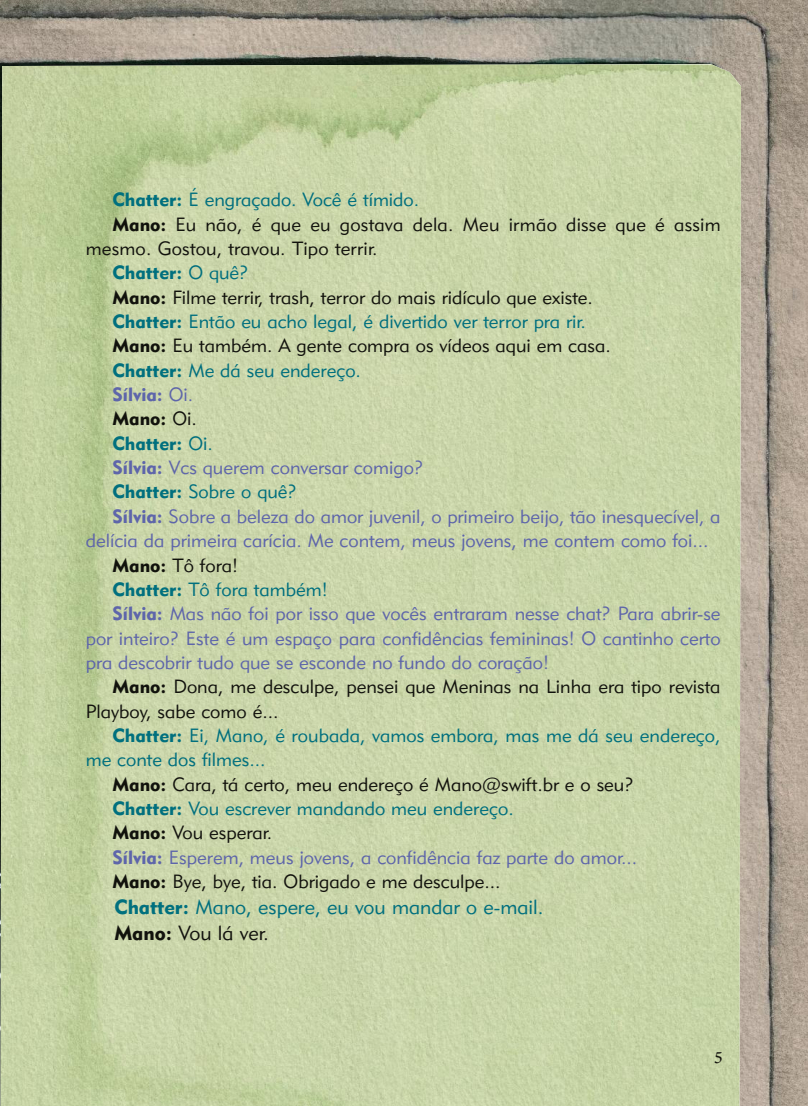
<style>
.page{position:relative;width:808px;height:1106px;background:#fff}
.page>*{position:absolute;margin:0;border:0;box-sizing:border-box;transform-origin:0 0}
.t1{font:25.5px "Poetica Roman Small Caps";color:#12120d}
.t2{font:20.25px/26.1px "Geometric 415 BT Lite A";color:#006f7e}
.t3{font:18.9px/24.3px "Geometric 415 BT Lite A";color:#12120d}
.t4{font:18.9px "Geometric 415 BT Lite A";color:#5e65aa}
.t5{font:18.9px "Geometric 415 BT Lite A";color:#006f7e}
.t6{font:18.9px/24.3px "Geometric 415 BT Black A";color:#006f7e}
.s1{font-family:"Geometric 415 BT Black A"}
.s2{font-family:"Geometric 415 BT Lite A"}
.s3{font-family:"Geometric 415 BT Black A";color:#006f7e}
.s4{color:#006f7e}
.s5{color:#5e65aa}
.s6{font-family:"Geometric 415 BT Lite A";color:#5e65aa}
.s7{color:#12120d}
.s8{font-family:"Geometric 415 BT Lite A";color:#12120d}
.s9{font-family:"Geometric 415 BT Black A";color:#12120d}
</style>
<div class="page">
<img style="left:0;top:0;width:808px;height:1106px">
<img style="left:1px;top:64px;width:740px;height:1042px">
<p class="t5" style="left:113px;top:193px;width:308px"><span class="s1">Chatter:</span> É engraçado. Você é tímido.</p>
<p class="t3" style="left:113px;top:214px;width:610px"><span class="s1">Mano:</span> Eu não, é que eu gostava dela. Meu irmão disse que é assim</p>
<p class="t3" style="left:86px;top:238px;width:293px">mesmo. Gostou, travou. Tipo terrir.</p>
<p class="t6" style="left:113px;top:262px;width:137px">Chatter: <span class="s2">O quê?</span></p>
<p class="t3" style="left:113px;top:287px;width:500px"><span class="s1">Mano:</span> Filme terrir, trash, terror do mais ridículo que existe.<br><span class="s3">Chatter:</span> <span class="s4">Então eu acho legal, é divertido ver terror pra rir.<br></span><span class="s1">Mano:</span> Eu também. A gente compra os vídeos aqui em casa.<br><span class="s3">Chatter:</span> <span class="s4">Me dá seu endereço.</span></p>
<p class="t6" style="left:113px;top:384px;width:102px"><span class="s5">Sílvia:</span> <span class="s6">Oi.<br></span><span class="s7">Mano:</span> <span class="s8">Oi.<br></span>Chatter: <span class="s2">Oi.</span></p>
<p class="t4" style="left:113px;top:460px;width:312px"><span class="s1">Sílvia:</span> Vcs querem conversar comigo?</p>
<p class="t5" style="left:113px;top:485px;width:186px"><span class="s1">Chatter:</span> Sobre o quê?</p>
<p class="t4" style="left:113px;top:509px;width:609px"><span class="s1">Sílvia:</span> Sobre a beleza do amor juvenil, o primeiro beijo, tão inesquecível, a</p>
<p class="t4" style="left:86px;top:533px;width:624px">delícia da primeira carícia. Me contem, meus jovens, me contem como foi...</p>
<p class="t3" style="left:113px;top:554px;width:127px"><span class="s1">Mano:</span> Tô fora!</p>
<p class="t5" style="left:113px;top:582px;width:217px"><span class="s1">Chatter:</span> Tô fora também!</p>
<p class="t4" style="left:113px;top:606px;width:609px"><span class="s1">Sílvia:</span> Mas não foi por isso que vocês entraram nesse chat? Para abrir-se</p>
<p class="t4" style="left:86px;top:631px;width:636px">por inteiro? Este é um espaço para confidências femininas! O cantinho certo</p>
<p class="t4" style="left:86px;top:655px;width:465px">pra descobrir tudo que se esconde no fundo do coração!</p>
<p class="t3" style="left:113px;top:676px;width:609px"><span class="s1">Mano:</span> Dona, me desculpe, pensei que Meninas na Linha era tipo revista</p>
<p class="t3" style="left:86px;top:700px;width:194px">Playboy, sabe como é...</p>
<p class="t5" style="left:113px;top:728px;width:609px"><span class="s1">Chatter:</span> Ei, Mano, é roubada, vamos embora, mas me dá seu endereço,</p>
<p class="t5" style="left:86px;top:752px;width:181px">me conte dos filmes...</p>
<p class="t3" style="left:113px;top:773px;width:522px"><span class="s1">Mano:</span> Cara, tá certo, meu endereço é Mano@swift.br e o seu?</p>
<p class="t5" style="left:113px;top:801px;width:403px"><span class="s1">Chatter:</span> Vou escrever mandando meu endereço.</p>
<p class="t3" style="left:113px;top:822px;width:161px"><span class="s1">Mano:</span> Vou esperar.</p>
<p class="t4" style="left:113px;top:850px;width:526px"><span class="s1">Sílvia:</span> Esperem, meus jovens, a confidência faz parte do amor...</p>
<p class="t3" style="left:113px;top:871px;width:390px"><span class="s1">Mano:</span> Bye, bye, tia. Obrigado e me desculpe...</p>
<p class="t2" style="left:114px;top:896px;width:431px"><span class="s1">Chatter:</span> Mano, espere, eu vou mandar o e-mail.<br><span class="s9">Mano:</span> <span class="s7">Vou lá ver.</span></p>
<h1 class="t1" style="left:714px;top:1039px;width:11px">5</h1>
</div>
